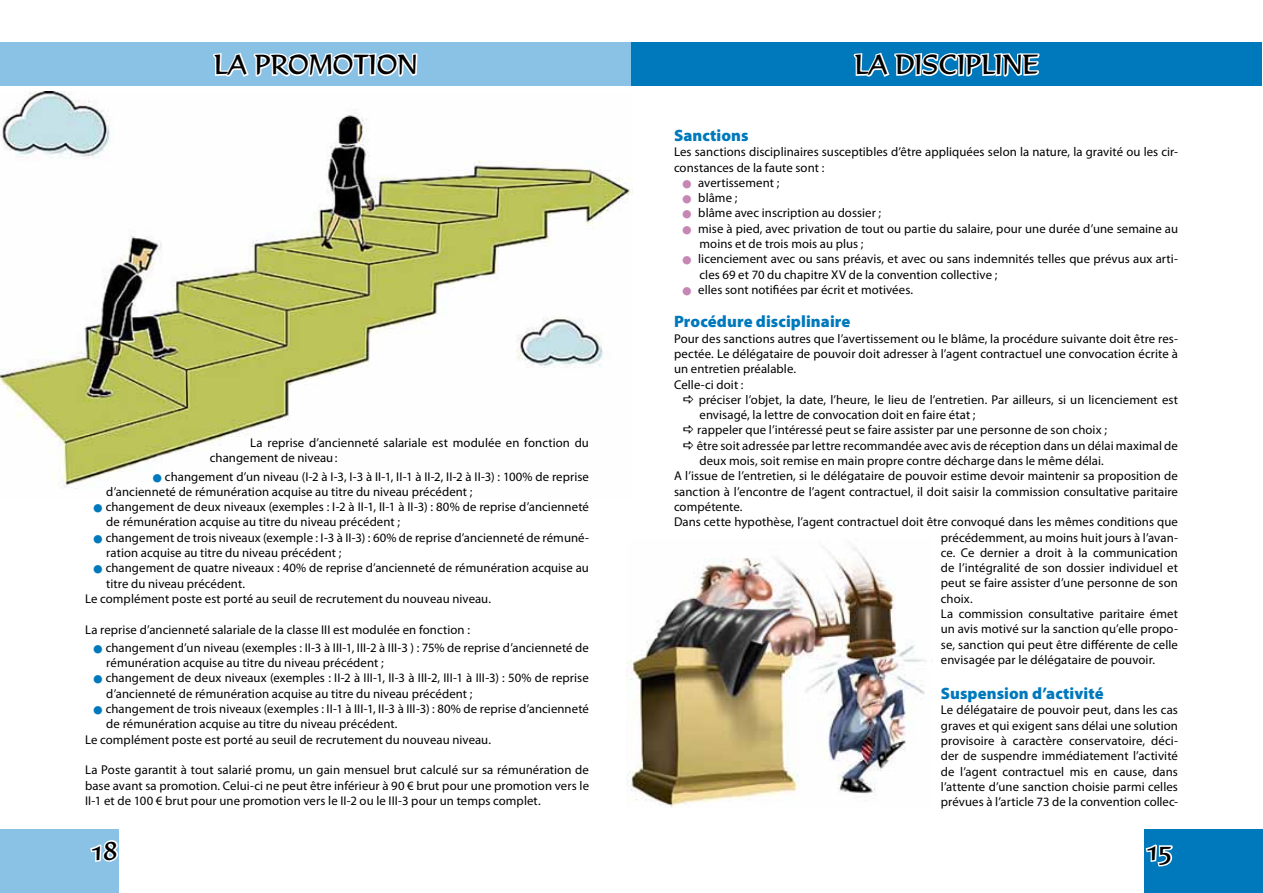
<style>
.page{position:relative;width:1263px;height:893px;background:#fff}
.page>*{position:absolute;margin:0;border:0;box-sizing:border-box;transform-origin:0 0}
.t1{font:27px "Formal 436 BT";color:#000}
.t2{font:900 16.5px "Myriad Pro";letter-spacing:.005em;color:#0079bc}
.t3{font:12.75px/15.3px "Myriad Pro";letter-spacing:.005em;color:#000}
.s1{color:#0079bc}
.s2{color:#c687b5}
</style>
<div class="page">
<div style="left:0;top:829px;width:118px;height:64px;background:#8ac2e6"></div>
<svg style="left:90px;top:839px;width:29px;height:25px"></svg>
<div style="left:1145px;top:829px;width:118px;height:64px;background:#0079bc"></div>
<svg style="left:1144px;top:843px;width:29px;height:25px"></svg>
<img style="left:0;top:91px;width:632px;height:398px">
<div style="left:0;top:42px;width:631px;height:43px;background:#8ac2e6"></div>
<svg style="left:213px;top:52px;width:205px;height:25px"></svg>
<div style="left:631px;top:42px;width:631px;height:43px;background:#0079bc"></div>
<svg style="left:852px;top:52px;width:189px;height:34px"></svg>
<img style="left:626px;top:547px;width:300px;height:261px">
<h1 class="t1" style="left:214px;top:48px;width:60px">LA PROMOTION</h1>
<p class="t3" style="left:210px;top:435px;width:381px;text-indent:40px">La reprise d’ancienneté salariale est modulée en fonction du changement de niveau:</p>
<p class="t3" style="left:106px;top:468px;width:484px;text-indent:46px"><span class="s1">●</span> changement d’un niveau (I-2 à I-3, I-3 à II-1, II-1 à II-2, II-2 à II-3) : 100% de reprise d’ancienneté de rémunération acquise au titre du niveau précédent ;</p>
<p class="t3" style="left:106px;top:499px;width:484px;text-indent:-13px"><span class="s1">●</span> changement de deux niveaux (exemples : I-2 à II-1, II-1 à II-3) : 80% de reprise d’ancienneté de rémunération acquise au titre du niveau précédent ;</p>
<p class="t3" style="left:106px;top:530px;width:484px;text-indent:-13px"><span class="s1">●</span> changement de trois niveaux (exemple : I-3 à II-3) : 60% de reprise d’ancienneté de rémuné&shy;ration acquise au titre du niveau précédent ;</p>
<p class="t3" style="left:94px;top:560px;width:497px"><span class="s1">●</span> changement de quatre niveaux : 40% de reprise d’ancienneté de rémunération acquise au</p>
<p class="t3" style="left:106px;top:576px;width:140px">titre du niveau précédent.</p>
<p class="t3" style="left:85px;top:591px;width:407px">Le complément poste est porté au seuil de recrutement du nouveau niveau.</p>
<p class="t3" style="left:85px;top:621px;width:386px">La reprise d’ancienneté salariale de la classe III est modulée en fonction :</p>
<p class="t3" style="left:106px;top:640px;width:484px;text-indent:-13px"><span class="s1">●</span> changement d’un niveau (exemples : II-3 à III-1, III-2 à III-3 ) : 75% de reprise d’ancienneté de rémunération acquise au titre du niveau précédent ;</p>
<p class="t3" style="left:106px;top:670px;width:484px;text-indent:-13px"><span class="s1">●</span> changement de deux niveaux (exemples : II-2 à III-1, II-3 à III-2, III-1 à III-3) : 50% de reprise d’ancienneté de rémunération acquise au titre du niveau précédent ;</p>
<p class="t3" style="left:94px;top:701px;width:497px"><span class="s1">●</span> changement de trois niveaux (exemples : II-1 à III-1, II-3 à III-3) : 80% de reprise d’ancienneté</p>
<p class="t3" style="left:106px;top:716px;width:293px">de rémunération acquise au titre du niveau précédent.</p>
<p class="t3" style="left:85px;top:732px;width:407px">Le complément poste est porté au seuil de recrutement du nouveau niveau.</p>
<p class="t3" style="left:85px;top:762px;width:505px;text-align:justify">La Poste garantit à tout salarié promu, un gain mensuel brut calculé sur sa rémunération de base avant sa promotion. Celui-ci ne peut être inférieur à 90 € brut pour une promotion vers le II-1 et de 100 € brut pour une promotion vers le II-2 ou le III-3 pour un temps complet.</p>
<h1 class="t1" style="left:855px;top:48px;width:56px">LA DISCIP</h1>
<h1 class="t1" style="left:981px;top:48px;width:29px">LINE</h1>
<p class="t2" style="left:674px;top:124px;width:76px">Sanctions</p>
<p class="t3" style="left:674px;top:144px;width:505px">Les sanctions disciplinaires susceptibles d’être appliquées selon la nature, la gravité ou les cir&shy;constances de la faute sont :</p>
<p class="t3" style="left:682px;top:175px;width:98px"><span class="s2">●</span> avertissement ;</p>
<p class="t3" style="left:682px;top:190px;width:56px"><span class="s2">●</span> blâme ;</p>
<p class="t3" style="left:682px;top:205px;width:200px"><span class="s2">●</span> blâme avec inscription au dossier ;</p>
<p class="t3" style="left:699px;top:221px;width:480px;text-indent:-17px"><span class="s2">●</span> mise à pied, avec privation de tout ou partie du salaire, pour une durée d’une semaine au moins et de trois mois au plus ;</p>
<p class="t3" style="left:699px;top:251px;width:480px;text-indent:-17px"><span class="s2">●</span> licenciement avec ou sans préavis, et avec ou sans indemnités telles que prévus aux arti&shy;cles 69 et 70 du chapitre XV de la convention collective ;</p>
<p class="t3" style="left:682px;top:282px;width:232px"><span class="s2">●</span> elles sont notifiées par écrit et motivées.</p>
<p class="t2" style="left:674px;top:311px;width:178px">Procédure disciplinaire</p>
<p class="t3" style="left:674px;top:330px;width:505px">Pour des sanctions autres que l’avertissement ou le blâme, la procédure suivante doit être res&shy;pectée. Le délégataire de pouvoir doit adresser à l’agent contractuel une convocation écrite à un entretien préalable.<br>Celle-ci doit :</p>
<p class="t3" style="left:699px;top:392px;width:481px">préciser l’objet, la date, l’heure, le lieu de l’entretien. Par ailleurs, si un licenciement est</p>
<p class="t3" style="left:699px;top:407px;width:278px">envisagé, la lettre de convocation doit en faire état ;</p>
<p class="t3" style="left:697px;top:422px;width:411px">rappeler que l’intéressé peut se faire assister par une personne de son choix ;</p>
<p class="t3" style="left:697px;top:438px;width:483px">être soit adressée par lettre recommandée avec avis de réception dans un délai maximal de</p>
<p class="t3" style="left:699px;top:453px;width:406px">deux mois, soit remise en main propre contre décharge dans le même délai.</p>
<p class="t3" style="left:674px;top:468px;width:505px">A l’issue de l’entretien, si le délégataire de pouvoir estime devoir maintenir sa proposition de</p>
<p class="t3" style="left:674px;top:483px;width:505px">sanction à l’encontre de l’agent contractuel, il doit saisir la commission consultative paritaire</p>
<p class="t3" style="left:674px;top:499px;width:70px">compétente.</p>
<p class="t3" style="left:674px;top:514px;width:505px">Dans cette hypothèse, l’agent contractuel doit être convoqué dans les mêmes conditions que</p>
<p class="t3" style="left:941px;top:529px;width:239px">précédemment, au moins huit jours à l’avan-</p>
<p class="t3" style="left:941px;top:545px;width:239px">ce. Ce dernier a droit à la communication</p>
<p class="t3" style="left:941px;top:560px;width:239px">de l’intégralité de son dossier individuel et</p>
<p class="t3" style="left:941px;top:575px;width:239px">peut se faire assister d’une personne de son</p>
<p class="t3" style="left:941px;top:591px;width:33px">choix.</p>
<p class="t3" style="left:941px;top:606px;width:239px">La commission consultative paritaire émet</p>
<p class="t3" style="left:941px;top:621px;width:239px">un avis motivé sur la sanction qu’elle propo-</p>
<p class="t3" style="left:941px;top:636px;width:239px">se, sanction qui peut être différente de celle</p>
<p class="t3" style="left:941px;top:652px;width:216px">envisagée par le délégataire de pouvoir.</p>
<p class="t2" style="left:941px;top:682px;width:164px">Suspension d’activité</p>
<p class="t3" style="left:941px;top:702px;width:239px;text-align:justify">Le délégataire de pouvoir peut, dans les cas graves et qui exigent sans délai une solution provisoire à caractère conservatoire, déci&shy;der de suspendre immédiatement l’activité de l’agent contractuel mis en cause, dans l’attente d’une sanction choisie parmi celles prévues à l’article 73 de la convention collec-</p>
<h1 class="t1" style="left:89px;top:834px;width:30px">18</h1>
<h1 class="t1" style="left:1145px;top:834px;width:30px">15</h1>
</div>
